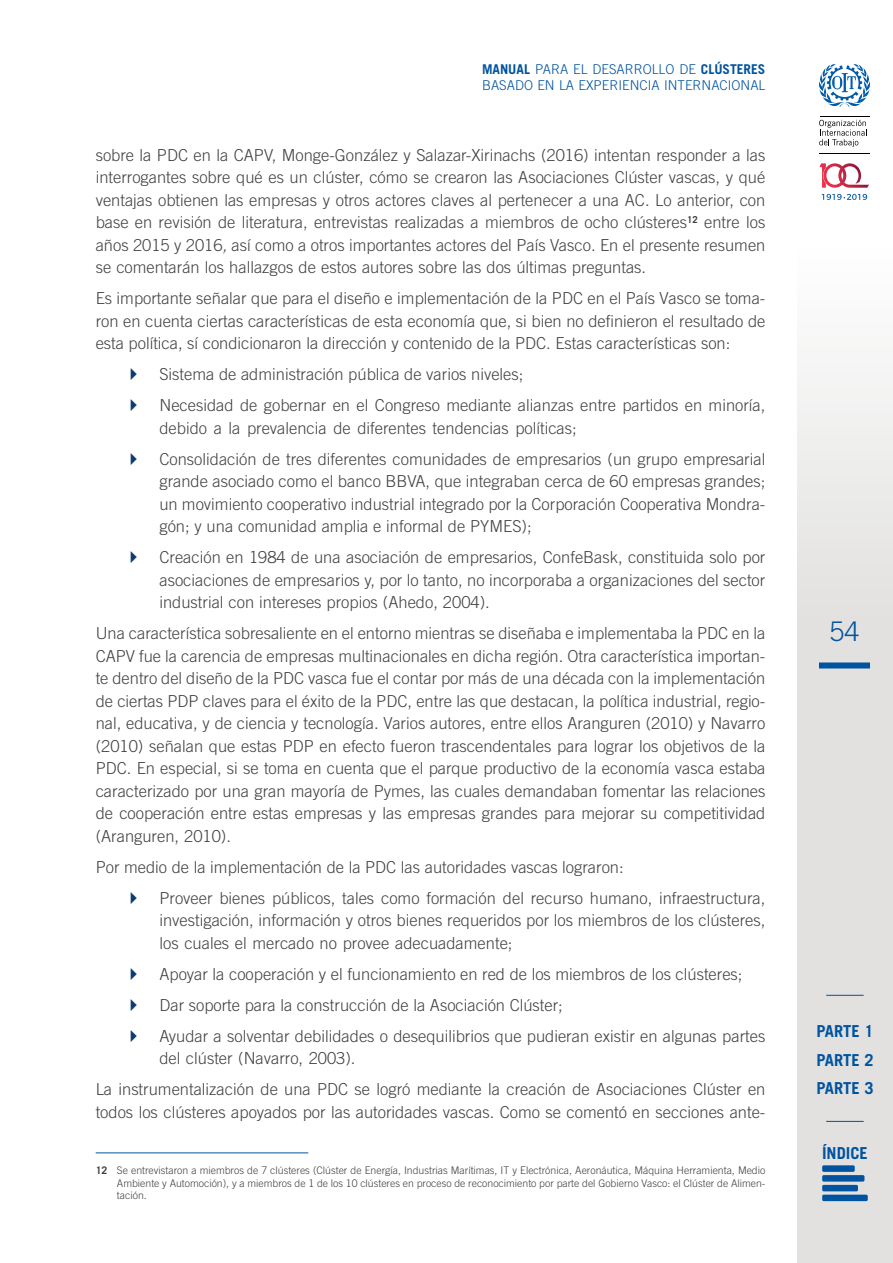
<style>
.page{position:relative;width:893px;height:1263px;background:#fff}
.page>*{position:absolute;margin:0;border:0;box-sizing:border-box;transform-origin:0 0}
.t1{font:300 27px "Trade Gothic LT Std";color:#00539f}
.texto{font:300 16.5px/22.5px "Trade Gothic LT Std";color:#414042;text-align:justify}
.t2{font:700 16.5px/28.3px "Trade Gothic LT Std";color:#00539f;text-align:justify}
.t3{font:300 13.5px/16.2px "Trade Gothic LT Std";color:#00539f}
.nota_al_pie{font:300 10.5px/12.6px "Trade Gothic LT Std";color:#414042;text-align:justify}
.s1{font-weight:700}
.s2{font-style:italic}
</style>
<div class="page">
<div style="left:798px;top:0;width:95px;height:1263px;background:linear-gradient(to bottom,#fff,#d9d8d6)"></div>
<svg style="left:819px;top:163px;width:50px;height:25px"></svg>
<svg style="left:822px;top:194px;width:45px;height:6px"></svg>
<hr style="left:819px;top:153px;width:51px;height:1px;background:#000">
<hr style="left:819px;top:116px;width:50px;height:1px;background:#000">
<svg style="left:819px;top:120px;width:48px;height:27px"></svg>
<svg style="left:819px;top:64px;width:51px;height:43px"></svg>
<div style="left:819px;top:662px;width:51px;height:6px;background:#00539f"></div>
<hr style="left:826px;top:995px;width:38px;height:1px;background:#00539f">
<hr style="left:826px;top:1121px;width:38px;height:1px;background:#00539f">
<svg style="left:822px;top:1165px;width:46px;height:36px;background:#598ab8"></svg>
<hr style="left:96px;top:1152px;width:212px;height:1px;background:#00539f">
<p class="t3" style="left:482px;top:60px;width:285px"><span class="s1">MANUAL</span> PARA EL DESARROLLO DE <span class="s1">CLÚSTERES<br></span>BASADO EN LA EXPERIENCIA INTERNACIONAL</p>
<p class="texto" style="left:96px;top:143px;width:671px">sobre la PDC en la CAPV, Monge-González y Salazar-Xirinachs (2016) intentan responder a las interrogantes sobre qué es un clúster, cómo se crearon las Asociaciones Clúster vascas, y qué ventajas obtienen las empresas y otros actores claves al pertenecer a una AC. Lo anterior, con base en revisión de literatura, entrevistas realizadas a miembros de ocho clústeres<sup>12</sup> entre los años 2015 y 2016<span class="s2">,</span> así como a otros importantes actores del País Vasco. En el presente resumen se comentarán los hallazgos de estos autores sobre las dos últimas preguntas.</p>
<p class="texto" style="left:96px;top:287px;width:671px">Es importante señalar que para el diseño e implementación de la PDC en el País Vasco se toma&shy;ron en cuenta ciertas características de esta economía que, si bien no definieron el resultado de esta política, sí condicionaron la dirección y contenido de la PDC. Estas características son:</p>
<p class="texto" style="left:159px;top:363px;width:365px">Sistema de administración pública de varios niveles;</p>
<p class="texto" style="left:159px;top:394px;width:607px">Necesidad de gobernar en el Congreso mediante alianzas entre partidos en minoría, debido a la prevalencia de diferentes tendencias políticas;</p>
<p class="texto" style="left:159px;top:447px;width:607px">Consolidación de tres diferentes comunidades de empresarios (un grupo empresarial grande asociado como el banco BBVA, que integraban cerca de 60 empresas grandes; un movimiento cooperativo industrial integrado por la Corporación Cooperativa Mondra&shy;gón; y una comunidad amplia e informal de PYMES);</p>
<p class="texto" style="left:159px;top:546px;width:607px">Creación en 1984 de una asociación de empresarios, ConfeBask, constituida solo por asociaciones de empresarios y, por lo tanto, no incorporaba a organizaciones del sector industrial con intereses propios (Ahedo, 2004).</p>
<p class="texto" style="left:96px;top:622px;width:671px">Una característica sobresaliente en el entorno mientras se diseñaba e implementaba la PDC en la CAPV fue la carencia de empresas multinacionales en dicha región. Otra característica importan&shy;te dentro del diseño de la PDC vasca fue el contar por más de una década con la implementación de ciertas PDP claves para el éxito de la PDC, entre las que destacan, la política industrial, regio&shy;nal, educativa, y de ciencia y tecnología. Varios autores, entre ellos Aranguren (2010) y Navarro (2010) señalan que estas PDP en efecto fueron trascendentales para lograr los objetivos de la PDC. En especial, si se toma en cuenta que el parque productivo de la economía vasca estaba caracterizado por una gran mayoría de Pymes, las cuales demandaban fomentar las relaciones de cooperación entre estas empresas y las empresas grandes para mejorar su competitividad (Aranguren, 2010).</p>
<p class="texto" style="left:96px;top:855px;width:530px">Por medio de la implementación de la PDC las autoridades vascas lograron:</p>
<p class="texto" style="left:159px;top:886px;width:607px">Proveer bienes públicos, tales como formación del recurso humano, infraestructura, investigación, información y otros bienes requeridos por los miembros de los clústeres, los cuales el mercado no provee adecuadamente;</p>
<p class="texto" style="left:159px;top:962px;width:585px">Apoyar la cooperación y el funcionamiento en red de los miembros de los clústeres;</p>
<p class="texto" style="left:159px;top:993px;width:405px">Dar soporte para la construcción de la Asociación Clúster;</p>
<p class="texto" style="left:159px;top:1024px;width:607px">Ayudar a solventar debilidades o desequilibrios que pudieran existir en algunas partes del clúster (Navarro, 2003).</p>
<p class="texto" style="left:96px;top:1078px;width:671px">La instrumentalización de una PDC se logró mediante la creación de Asociaciones Clúster en todos los clústeres apoyados por las autoridades vascas. Como se comentó en secciones ante-</p>
<p class="nota_al_pie" style="left:117px;top:1164px;width:650px;text-indent:-21px"><span class="s1">12</span> Se entrevistaron a miembros de 7 clústeres (Clúster de Energía, Industrias Marítimas, IT y Electrónica, Aeronáutica, Máquina Herramienta, Medio Ambiente y Automoción), y a miembros de 1 de los 10 clústeres en proceso de reconocimiento por parte del Gobierno Vasco: el Clúster de Alimen&shy;tación.</p>
<h1 class="t1" style="left:829px;top:616px;width:32px">54</h1>
<p class="t2" style="left:816px;top:1017px;width:59px">PARTE 1<br>PARTE 2<br>PARTE 3</p>
<p class="t2" style="left:822px;top:1139px;width:47px">ÍNDICE</p>
</div>
